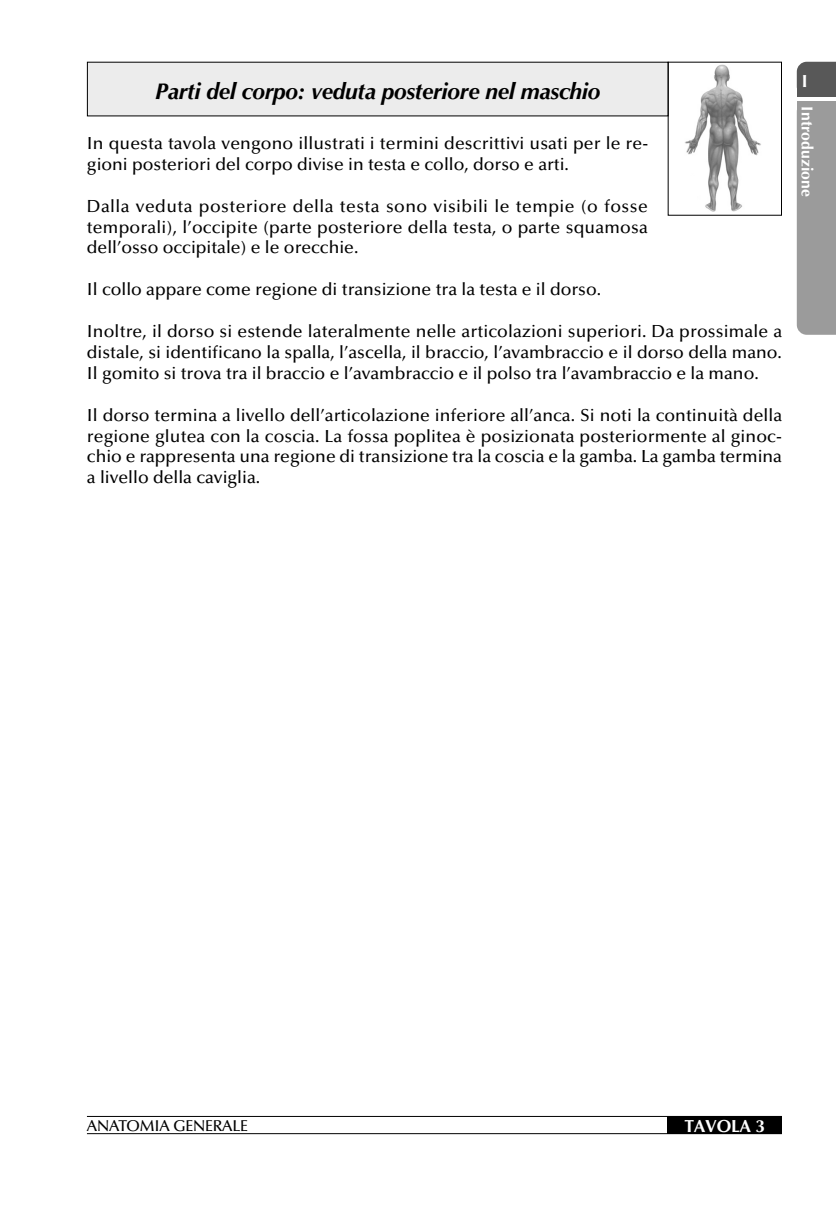
<style>
.page{position:relative;width:836px;height:1209px;background:#fff}
.page>*{position:absolute;margin:0;border:0;box-sizing:border-box;transform-origin:0 0}
.t1{font:italic 700 22.75px "Optima LT Std";letter-spacing:-.015em;color:#000}
.t2{font:500 17.5px/20.8px "Optima LT Std";color:#000;text-align:justify}
.t3{font:700 17.5px "Optima LT Std";letter-spacing:-.015em;color:#fff}
.t4{font:500 15.75px "Optima LT Std";letter-spacing:-.015em;color:#000}
.t5{font:700 15.75px "Optima LT Std";letter-spacing:.005em;color:#fff}
</style>
<div class="page">
<div style="left:667px;top:1116px;width:114px;height:17px;background:#000"></div>
<hr style="left:87px;top:1115px;width:694px;height:1px;background:#000">
<hr style="left:87px;top:1132px;width:694px;height:1px;background:#000">
<div style="left:87px;top:62px;width:581px;height:54px;background:#ececec"></div>
<img style="left:685px;top:65px;width:76px;height:146px">
<svg style="left:796px;top:62px;width:39px;height:273px;background:#969696"></svg>
<div style="left:796px;top:101px;width:39px;height:18px;background:#9b9b9b"></div>
<h1 class="t1" style="left:155px;top:78px;width:447px">Parti del corpo: veduta posteriore nel maschio</h1>
<p class="t2" style="left:87px;top:133px;width:562px">In questa tavola vengono illustrati i termini descrittivi usati per le re&shy;gioni posteriori del corpo divise in testa e collo, dorso e arti.</p>
<p class="t2" style="left:87px;top:196px;width:562px">Dalla veduta posteriore della testa sono visibili le tempie (o fosse temporali), l’occipite (parte posteriore della testa, o parte squamosa dell’osso occipitale) e le orecchie.</p>
<p class="t2" style="left:87px;top:279px;width:515px">Il collo appare come regione di transizione tra la testa e il dorso.</p>
<p class="t2" style="left:87px;top:321px;width:696px">Inoltre, il dorso si estende lateralmente nelle articolazioni superiori. Da prossimale a distale, si identificano la spalla, l’ascella, il braccio, l’avambraccio e il dorso della mano.<br>Il gomito si trova tra il braccio e l’avambraccio e il polso tra l’avambraccio e la mano.</p>
<p class="t2" style="left:87px;top:405px;width:696px">Il dorso termina a livello dell’articolazione inferiore all’anca. Si noti la continuità della regione glutea con la coscia. La fossa poplitea è posizionata posteriormente al ginoc&shy;chio e rappresenta una regione di transizione tra la coscia e la gamba. La gamba termina a livello della caviglia.</p>
<p class="t3" style="left:801px;top:71px;width:7px">I</p>
<p class="t5" style="left:816px;top:106px;width:92px;rotate:90deg">Introduzione</p>
<p class="t4" style="left:87px;top:1116px;width:162px">ANATOMIA GENERALE</p>
<p class="t3" style="left:684px;top:1115px;width:82px">TAVOLA 3</p>
</div>
